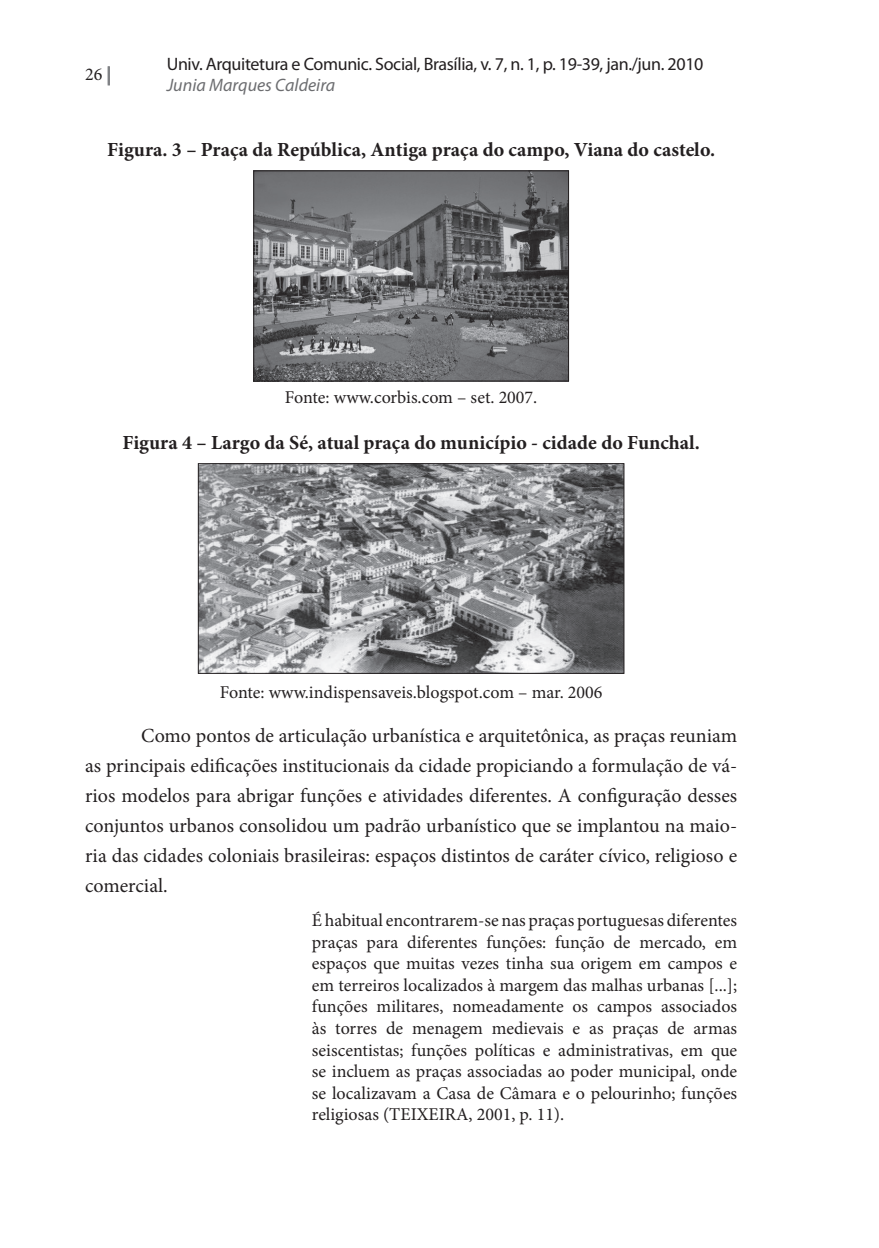
<style>
.page{position:relative;width:879px;height:1248px;background:#fff}
.page>*{position:absolute;margin:0;border:0;box-sizing:border-box;transform-origin:0 0}
.t1{font:20px/30px "Minion Pro";color:#231f20;text-align:justify}
.t2{font:700 20px "Minion Pro";color:#231f20}
.t3{font:18px/21.6px "Minion Pro";color:#231f20;text-align:justify}
.t4{font:18px "Myriad Pro";letter-spacing:-.02em;color:#231f20}
.t5{font:italic 18px "Myriad Pro";color:#6c6d70}
.s1{color:#808285}
</style>
<div class="page">
<svg style="left:108px;top:66px;width:2px;height:19px"></svg>
<img style="left:255px;top:172px;width:312px;height:207px">
<div style="left:253px;top:170px;width:316px;height:211px;border:1px solid #231f20"></div>
<img style="left:200px;top:465px;width:422px;height:206px">
<div style="left:198px;top:463px;width:426px;height:210px;border:1px solid #231f20"></div>
<p class="t3" style="left:85px;top:64px;width:28px">26 <span class="s1">|</span></p>
<p class="t4" style="left:167px;top:53px;width:538px">Univ. Arquitetura e Comunic. Social, Brasília, v. 7, n. 1, p. 19-39, jan./jun. 2010</p>
<p class="t5" style="left:167px;top:74px;width:170px">Junia Marques Caldeira</p>
<p class="t2" style="left:107px;top:136px;width:609px">Figura. 3 – Praça da República, Antiga praça do campo, Viana do castelo.</p>
<p class="t3" style="left:285px;top:386px;width:254px">Fonte: www.corbis.com – set. 2007.</p>
<p class="t2" style="left:122px;top:428px;width:579px">Figura 4 – Largo da Sé, atual praça do município - cidade do Funchal.</p>
<p class="t3" style="left:220px;top:681px;width:384px">Fonte: www.indispensaveis.blogspot.com – mar. 2006</p>
<p class="t1" style="left:85px;top:720px;width:654px;text-indent:56px">Como pontos de articulação urbanística e arquitetônica, as praças reuniam as principais edificações institucionais da cidade propiciando a formulação de vá&shy;rios modelos para abrigar funções e atividades diferentes. A configuração desses conjuntos urbanos consolidou um padrão urbanístico que se implantou na maio&shy;ria das cidades coloniais brasileiras: espaços distintos de caráter cívico, religioso e comercial.</p>
<p class="t3" style="left:312px;top:909px;width:427px">É habitual encontrarem-se nas praças portuguesas diferentes praças para diferentes funções: função de mercado, em espaços que muitas vezes tinha sua origem em campos e em terreiros localizados à margem das malhas urbanas [...]; funções militares, nomeadamente os campos associados às torres de menagem medievais e as praças de armas seiscentistas; funções políticas e administrativas, em que se incluem as praças associadas ao poder municipal, onde se localizavam a Casa de Câmara e o pelourinho; funções religiosas (TEIXEIRA, 2001, p. 11).</p>
</div>
